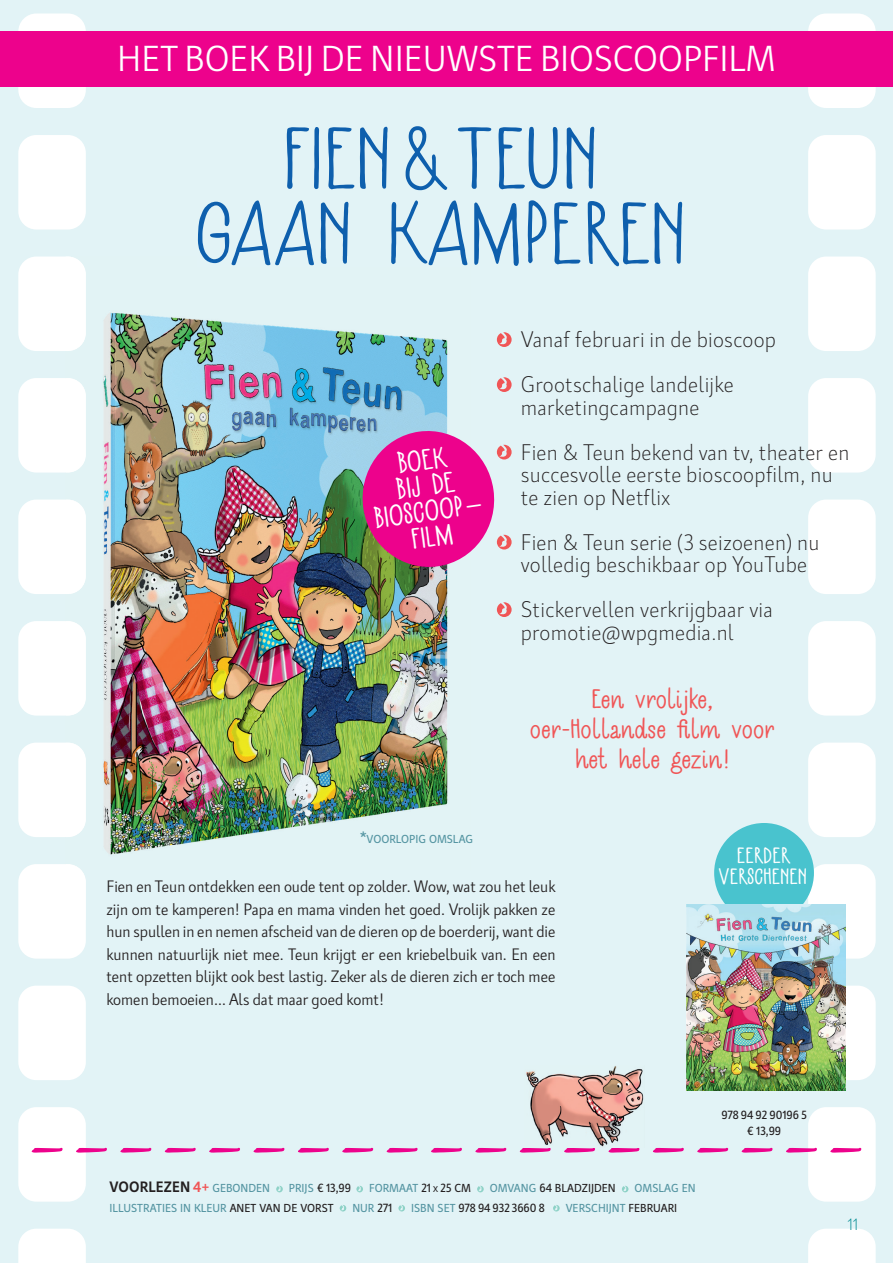
<style>
.page{position:relative;width:893px;height:1263px;background:#e2f3f6}
.page>*{position:absolute;margin:0;border:0;box-sizing:border-box;transform-origin:0 0}
.t1{font:112.5px "Les Tulipes Pro Sans";color:#0e5fad}
.t2{font:37.5px "Les Tulipes Pro Sans Bold";color:#fff}
.t3{font:36px "Kardinal";color:#fff}
.t4{font:34.5px/30px "Les Tulipes Pro Sans Bold";letter-spacing:-.015em;color:#f05556;text-align:center}
.t5{font:28.5px/21px "Les Tulipes Pro Sans Bold";color:#fff;text-align:center}
.t6{font:300 22.5px/22.5px "Kardinal";letter-spacing:.01em;color:#231f20}
.t7{font:16.5px/22.5px "Kardinal";color:#231f20;text-align:justify}
.t8{font:300 16.5px "Kardinal";color:#008a91}
.t9{font:500 12px/16.5px "Kardinal";color:#231f20;text-align:center}
.t10{font:500 11.55px/19.2px "Kardinal";color:#5595a2}
.s1{font-size:16.5px}
.s2{font-weight:700;font-size:15px;color:#231f20}
.s3{font-weight:700;font-size:15px;color:#f05556}
.s4{font-size:12px;color:#231f20}
.s5{font-size:8.4px;color:#231f20}
.s6{color:#231f20}
</style>
<div class="page">
<div style="left:808px;top:14px;width:68px;height:94px;background:#fff;border-radius:18px"></div>
<div style="left:808px;top:500px;width:68px;height:94px;background:#fff;border-radius:18px"></div>
<div style="left:808px;top:257px;width:68px;height:94px;background:#fff;border-radius:18px"></div>
<div style="left:808px;top:743px;width:68px;height:94px;background:#fff;border-radius:18px"></div>
<div style="left:808px;top:1107px;width:68px;height:95px;background:#fff;border-radius:18px"></div>
<div style="left:808px;top:135px;width:68px;height:95px;background:#fff;border-radius:18px"></div>
<div style="left:808px;top:621px;width:68px;height:95px;background:#fff;border-radius:18px"></div>
<div style="left:808px;top:986px;width:68px;height:94px;background:#fff;border-radius:18px"></div>
<div style="left:808px;top:378px;width:68px;height:95px;background:#fff;border-radius:18px"></div>
<div style="left:808px;top:864px;width:68px;height:95px;background:#fff;border-radius:18px"></div>
<svg style="left:808px;top:1229px;width:68px;height:34px;background:#fdfefe"></svg>
<div style="left:18px;top:14px;width:68px;height:94px;background:#fff;border-radius:18px"></div>
<div style="left:18px;top:500px;width:68px;height:94px;background:#fff;border-radius:18px"></div>
<div style="left:18px;top:257px;width:68px;height:94px;background:#fff;border-radius:18px"></div>
<div style="left:18px;top:743px;width:68px;height:94px;background:#fff;border-radius:18px"></div>
<div style="left:18px;top:1107px;width:68px;height:95px;background:#fff;border-radius:18px"></div>
<div style="left:18px;top:135px;width:68px;height:95px;background:#fff;border-radius:18px"></div>
<div style="left:18px;top:621px;width:68px;height:95px;background:#fff;border-radius:18px"></div>
<div style="left:18px;top:986px;width:68px;height:94px;background:#fff;border-radius:18px"></div>
<div style="left:18px;top:378px;width:68px;height:95px;background:#fff;border-radius:18px"></div>
<div style="left:18px;top:864px;width:68px;height:95px;background:#fff;border-radius:18px"></div>
<svg style="left:18px;top:1229px;width:68px;height:34px;background:#fdfefe"></svg>
<svg style="left:32px;top:1148px;width:829px;height:4px"></svg>
<div style="left:0;top:31px;width:893px;height:55px;background:#ed028c"></div>
<svg style="left:276px;top:1186px;width:7px;height:6px"></svg>
<svg style="left:356px;top:1186px;width:7px;height:6px"></svg>
<svg style="left:477px;top:1186px;width:7px;height:6px"></svg>
<svg style="left:622px;top:1186px;width:6px;height:6px"></svg>
<svg style="left:340px;top:1205px;width:6px;height:6px"></svg>
<svg style="left:398px;top:1205px;width:7px;height:6px"></svg>
<svg style="left:553px;top:1205px;width:7px;height:6px"></svg>
<div style="left:714px;top:823px;width:100px;height:100px;background:#49c3ce;border-radius:50%"></div>
<img style="left:687px;top:904px;width:158px;height:186px">
<img style="left:526px;top:1066px;width:118px;height:81px">
<img style="left:66px;top:313px;width:382px;height:542px">
<img style="left:66px;top:500px;width:20px;height:94px">
<img style="left:66px;top:257px;width:20px;height:94px">
<img style="left:66px;top:742px;width:20px;height:95px">
<img style="left:66px;top:621px;width:20px;height:95px">
<img style="left:66px;top:378px;width:20px;height:94px">
<img style="left:203px;top:257px;width:265px;height:9px">
<svg style="left:497px;top:332px;width:15px;height:15px"></svg>
<svg style="left:497px;top:377px;width:15px;height:15px"></svg>
<svg style="left:358px;top:427px;width:154px;height:144px"></svg>
<svg style="left:497px;top:602px;width:15px;height:15px"></svg>
<h3 class="t3" style="left:117px;top:32px;width:660px">HET BOEK BIJ DE NIEUWSTE BIOSCOOPFILM</h3>
<h1 class="t1" style="left:282px;top:107px;width:318px">FIEN&amp;TEUN</h1>
<h1 class="t1" style="left:195px;top:182px;width:494px">GAAN KAMPEREN</h1>
<h2 class="t2" style="left:396px;top:446px;width:51px;rotate:-8deg">BOEK</h2>
<h2 class="t2" style="left:394px;top:472px;width:60px;rotate:-8deg">BIJ DE</h2>
<h2 class="t2" style="left:372px;top:501px;width:111px;rotate:-8deg">BIOSCOOP-</h2>
<h2 class="t2" style="left:409px;top:521px;width:44px;rotate:-8deg">FILM</h2>
<p class="t10" style="left:360px;top:828px;width:115px"><span class="s1">*</span>VOORLOPIG OMSLAG</p>
<h3 class="t6" style="left:521px;top:315px;width:257px;line-height:45px">Vanaf februari in de bioscoop<br>Grootschalige landelijke</h3>
<h3 class="t6" style="left:521px;top:383px;width:330px;line-height:45px">marketingcampagne<br>Fien &amp; Teun bekend van tv, theater en</h3>
<h3 class="t6" style="left:521px;top:462px;width:313px">succesvolle eerste bioscoopfilm, nu te zien op Netflix</h3>
<h3 class="t6" style="left:521px;top:529px;width:300px">Fien &amp; Teun serie (3 seizoenen) nu volledig beschikbaar op YouTube</h3>
<h3 class="t6" style="left:521px;top:597px;width:254px">Stickervellen verkrijgbaar via promotie@wpgmedia.nl</h3>
<h3 class="t4" style="left:530px;top:685px;width:247px">Een vrolijke, oer-Hollandse film voor het hele gezin!</h3>
<p class="t7" style="left:106px;top:874px;width:451px">Fien en Teun ontdekken een oude tent op zolder. Wow, wat zou het leuk zijn om te kamperen! Papa en mama vinden het goed. Vrolijk pakken ze hun spullen in en nemen afscheid van de dieren op de boerderij, want die kunnen natuurlijk niet mee. Teun krijgt er een kriebelbuik van. En een tent opzetten blijkt ook best lastig. Zeker als de dieren zich er toch mee komen bemoeien… Als dat maar goed komt!</p>
<h3 class="t5" style="left:719px;top:846px;width:90px">EERDER<br>VERSCHENEN</h3>
<p class="t10" style="left:110px;top:1178px;width:243px"><span class="s2">VOORLEZEN</span> <span class="s3">4+</span> GEBONDEN PRIJS <span class="s4">€ 13,99</span></p>
<p class="t10" style="left:110px;top:1178px;width:588px;text-indent:260px">FORMAAT <span class="s4">21</span> <span class="s5">X</span> <span class="s4">25</span> <span class="s6">CM</span> OMVANG <span class="s4">64</span> <span class="s6">BLADZIJDEN</span> OMSLAG EN<br>ILLUSTRATIES IN KLEUR <span class="s6">ANET VAN DE VORST</span> NUR <span class="s4">271</span> ISBN SET <span class="s4">978 94 932 3660 8</span></p>
<p class="t10" style="left:566px;top:1197px;width:113px">VERSCHIJNT <span class="s6">FEBRUARI</span></p>
<p class="t9" style="left:721px;top:1106px;width:87px">978 94 92 90196 5 € 13,99</p>
<p class="t8" style="left:847px;top:1212px;width:12px">11</p>
</div>
